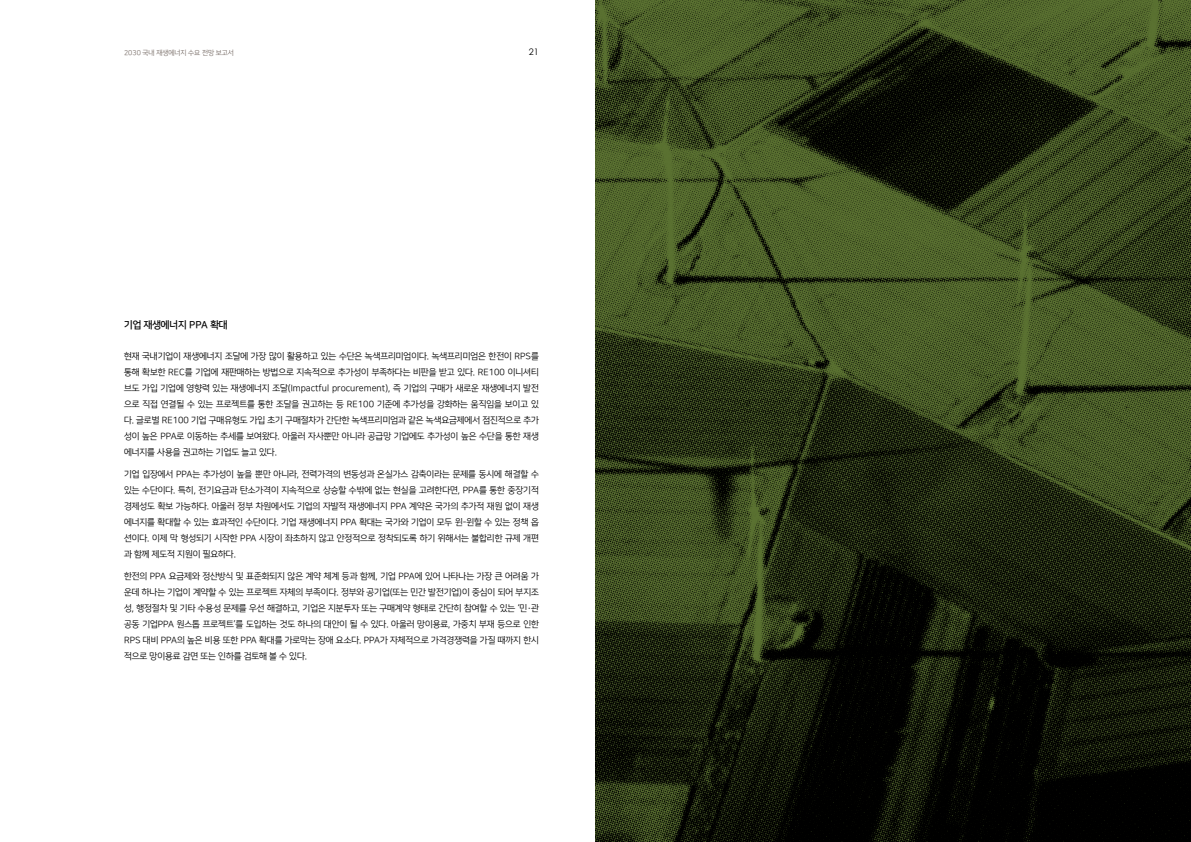
<style>
.page{position:relative;width:1191px;height:842px;background:#fff}
.page>*{position:absolute;margin:0;border:0;box-sizing:border-box;transform-origin:0 0}
.t1{font:10px "Nanum Square OTF ac B";color:#000}
.t2{font:9px/16px "Nanum Square OTF ac R";color:#000;text-align:justify}
.t3{font:9px "Century Gothic";color:#000}
.t4{font:7px "Nanum Square OTF ac R";color:#776c66}
</style>
<div class="page">
<img style="left:595px;top:0;width:596px;height:842px">
<p class="t4" style="left:124px;top:49px;width:111px">2030 국내 재생에너지 수요 전망 보고서</p>
<p class="t3" style="left:529px;top:46px;width:11px">21</p>
<p class="t1" style="left:124px;top:320px;width:105px">기업 재생에너지 PPA 확대</p>
<p class="t2" style="left:124px;top:349px;width:416px">현재 국내기업이 재생에너지 조달에 가장 많이 활용하고 있는 수단은 녹색프리미엄이다. 녹색프리미엄은 한전이 RPS를 통해 확보한 REC를 기업에 재판매하는 방법으로 지속적으로 추가성이 부족하다는 비판을 받고 있다. RE100 이니셔티 브도 가입 기업에 영향력 있는 재생에너지 조달(Impactful procurement), 즉 기업의 구매가 새로운 재생에너지 발전 으로 직접 연결될 수 있는 프로젝트를 통한 조달을 권고하는 등 RE100 기준에 추가성을 강화하는 움직임을 보이고 있 다. 글로벌 RE100 기업 구매유형도 가입 초기 구매절차가 간단한 녹색프리미엄과 같은 녹색요금제에서 점진적으로 추가 성이 높은 PPA로 이동하는 추세를 보여왔다. 아울러 자사뿐만 아니라 공급망 기업에도 추가성이 높은 수단을 통한 재생 에너지를 사용을 권고하는 기업도 늘고 있다.</p>
<p class="t2" style="left:124px;top:466px;width:416px">기업 입장에서 PPA는 추가성이 높을 뿐만 아니라, 전력가격의 변동성과 온실가스 감축이라는 문제를 동시에 해결할 수 있는 수단이다. 특히, 전기요금과 탄소가격이 지속적으로 상승할 수밖에 없는 현실을 고려한다면, PPA를 통한 중장기적 경제성도 확보 가능하다. 아울러 정부 차원에서도 기업의 자발적 재생에너지 PPA 계약은 국가의 추가적 재원 없이 재생 에너지를 확대할 수 있는 효과적인 수단이다. 기업 재생에너지 PPA 확대는 국가와 기업이 모두 윈-윈할 수 있는 정책 옵 션이다. 이제 막 형성되기 시작한 PPA 시장이 좌초하지 않고 안정적으로 정착되도록 하기 위해서는 불합리한 규제 개편 과 함께 제도적 지원이 필요하다.</p>
<p class="t2" style="left:124px;top:568px;width:416px">한전의 PPA 요금제와 정산방식 및 표준화되지 않은 계약 체계 등과 함께, 기업 PPA에 있어 나타나는 가장 큰 어려움 가 운데 하나는 기업이 계약할 수 있는 프로젝트 자체의 부족이다. 정부와 공기업(또는 민간 발전기업)이 중심이 되어 부지조 성, 행정절차 및 기타 수용성 문제를 우선 해결하고, 기업은 지분투자 또는 구매계약 형태로 간단히 참여할 수 있는 ‘민∙관 공동 기업PPA 원스톱 프로젝트’를 도입하는 것도 하나의 대안이 될 수 있다. 아울러 망이용료, 가중치 부재 등으로 인한 RPS 대비 PPA의 높은 비용 또한 PPA 확대를 가로막는 장애 요소다. PPA가 자체적으로 가격경쟁력을 가질 때까지 한시 적으로 망이용료 감면 또는 인하를 검토해 볼 수 있다.</p>
</div>
